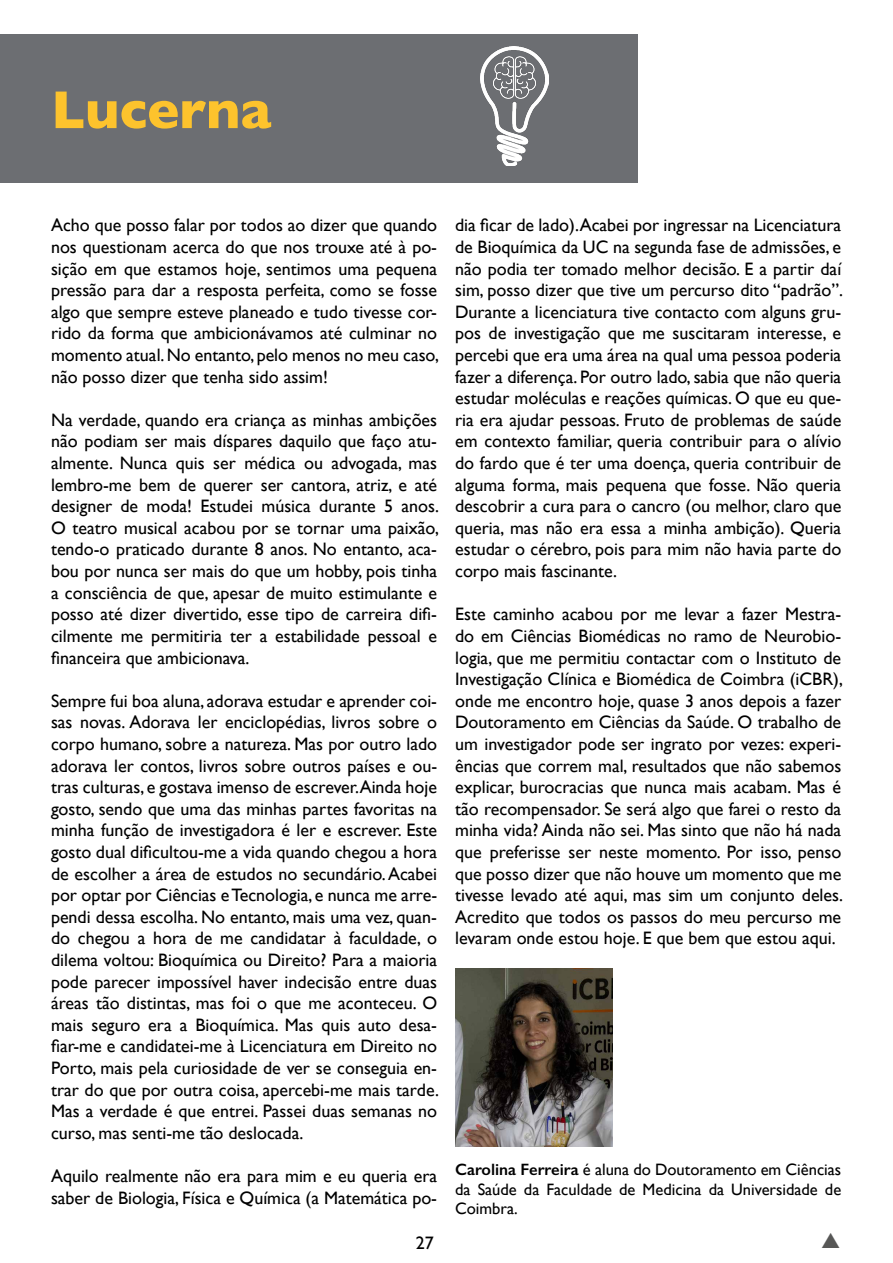
<style>
.page{position:relative;width:893px;height:1263px;background:#fff}
.page>*{position:absolute;margin:0;border:0;box-sizing:border-box;transform-origin:0 0}
.t1{font:700 54px "Gill Sans";color:#fdc32d}
.t2{font:18px/21.6px "Gill Sans";color:#000;text-align:justify}
.t3{font:18px "Gill Sans";color:#000}
.t4{font:16.5px/19.8px "Gill Sans";color:#000;text-align:justify}
.s1{font-weight:600}
</style>
<div class="page">
<div style="left:0;top:34px;width:638px;height:149px;background:#6c6e72"></div>
<img style="left:480px;top:47px;width:69px;height:119px">
<img style="left:455px;top:968px;width:157px;height:179px">
<h1 class="t1" style="left:51px;top:67px;width:222px">Lucerna</h1>
<p class="t2" style="left:51px;top:214px;width:389px">Acho que posso falar por todos ao dizer que quando nos questionam acerca do que nos trouxe até à po&shy;sição em que estamos hoje, sentimos uma pequena pressão para dar a resposta perfeita, como se fosse algo que sempre esteve planeado e tudo tivesse cor&shy;rido da forma que ambicionávamos até culminar no momento atual. No entanto, pelo menos no meu caso, não posso dizer que tenha sido assim!</p>
<p class="t2" style="left:51px;top:409px;width:389px">Na verdade, quando era criança as minhas ambições não podiam ser mais díspares daquilo que faço atu&shy;almente. Nunca quis ser médica ou advogada, mas lembro-me bem de querer ser cantora, atriz, e até designer de moda! Estudei música durante 5 anos.<br>O teatro musical acabou por se tornar uma paixão, tendo-o praticado durante 8 anos. No entanto, aca&shy;bou por nunca ser mais do que um hobby, pois tinha a consciência de que, apesar de muito estimulante e posso até dizer divertido, esse tipo de carreira difi&shy;cilmente me permitiria ter a estabilidade pessoal e financeira que ambicionava.</p>
<p class="t2" style="left:51px;top:690px;width:389px">Sempre fui boa aluna, adorava estudar e aprender coi&shy;sas novas. Adorava ler enciclopédias, livros sobre o corpo humano, sobre a natureza. Mas por outro lado adorava ler contos, livros sobre outros países e ou&shy;tras culturas, e gostava imenso de escrever.Ainda hoje gosto, sendo que uma das minhas partes favoritas na minha função de investigadora é ler e escrever. Este gosto dual dificultou-me a vida quando chegou a hora de escolher a área de estudos no secundário. Acabei por optar por Ciências e Tecnologia, e nunca me arre&shy;pendi dessa escolha. No entanto, mais uma vez, quan&shy;do chegou a hora de me candidatar à faculdade, o dilema voltou: Bioquímica ou Direito? Para a maioria pode parecer impossível haver indecisão entre duas áreas tão distintas, mas foi o que me aconteceu. O mais seguro era a Bioquímica. Mas quis auto desa&shy;fiar-me e candidatei-me à Licenciatura em Direito no Porto, mais pela curiosidade de ver se conseguia en&shy;trar do que por outra coisa, apercebi-me mais tarde.<br>Mas a verdade é que entrei. Passei duas semanas no curso, mas senti-me tão deslocada.</p>
<p class="t2" style="left:51px;top:1165px;width:388px">Aquilo realmente não era para mim e eu queria era saber de Biologia, Física e Química (a Matemática po-</p>
<p class="t3" style="left:416px;top:1232px;width:19px">27</p>
<p class="t2" style="left:455px;top:214px;width:389px">dia ficar de lado).Acabei por ingressar na Licenciatura de Bioquímica da UC na segunda fase de admissões, e não podia ter tomado melhor decisão. E a partir daí sim, posso dizer que tive um percurso dito “padrão”.<br>Durante a licenciatura tive contacto com alguns gru&shy;pos de investigação que me suscitaram interesse, e percebi que era uma área na qual uma pessoa poderia fazer a diferença. Por outro lado, sabia que não queria estudar moléculas e reações químicas. O que eu que&shy;ria era ajudar pessoas. Fruto de problemas de saúde em contexto familiar, queria contribuir para o alívio do fardo que é ter uma doença, queria contribuir de alguma forma, mais pequena que fosse. Não queria descobrir a cura para o cancro (ou melhor, claro que queria, mas não era essa a minha ambição). Queria estudar o cérebro, pois para mim não havia parte do corpo mais fascinante.</p>
<p class="t2" style="left:455px;top:603px;width:389px">Este caminho acabou por me levar a fazer Mestra&shy;do em Ciências Biomédicas no ramo de Neurobio&shy;logia, que me permitiu contactar com o Instituto de Investigação Clínica e Biomédica de Coimbra (iCBR), onde me encontro hoje, quase 3 anos depois a fazer Doutoramento em Ciências da Saúde. O trabalho de um investigador pode ser ingrato por vezes: experi&shy;ências que correm mal, resultados que não sabemos explicar, burocracias que nunca mais acabam. Mas é tão recompensador. Se será algo que farei o resto da minha vida? Ainda não sei. Mas sinto que não há nada que preferisse ser neste momento. Por isso, penso que posso dizer que não houve um momento que me tivesse levado até aqui, mas sim um conjunto deles.<br>Acredito que todos os passos do meu percurso me levaram onde estou hoje. E que bem que estou aqui.</p>
<p class="t4" style="left:455px;top:1159px;width:388px"><span class="s1">Carolina Ferreira</span> é aluna do Doutoramento em Ciências da Saúde da Faculdade de Medicina da Universidade de Coimbra.</p>
</div>
